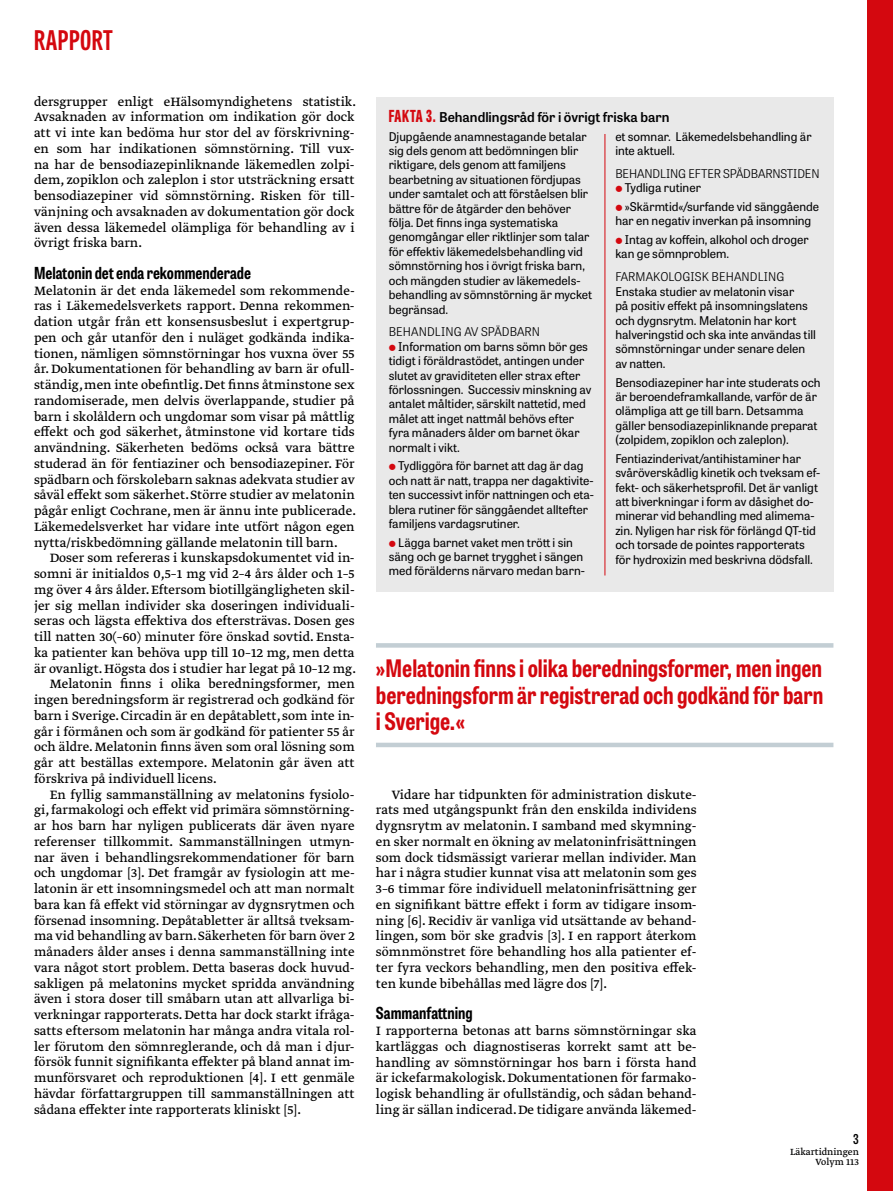
<style>
.page{position:relative;width:893px;height:1191px;background:#fff}
.page>*{position:absolute;margin:0;border:0;box-sizing:border-box;transform-origin:0 0}
.t1{font:700 27px "Tablet Gothic Compressed";letter-spacing:.02em;color:#d4080f}
.t2{font:700 24px/26.2px "Tablet Gothic Condensed";color:#d4080f;text-align:justify}
.t3{font:700 16.5px "Tablet Gothic Condensed";color:#000001}
.t4{font:14.25px/15.8px "Greta Text Pro Regular Min";color:#000001;text-align:justify}
.t5{font:600 13.5px "Tablet Gothic";color:#000001}
.t6{font:600 13.5px "Tablet Gothic Condensed";color:#000001}
.t7{font:12px/14.4px "Tablet Gothic";color:#000001}
.t8{font:300 12px "Tablet Gothic";letter-spacing:.005em;color:#000001}
.t9{font:10.5px/10.5px "Greta Text Pro";color:#000001;text-align:right}
.s1{font-family:"Tablet Gothic Compressed";font-weight:800;font-size:16.5px;color:#d4080f}
</style>
<div class="page">
<div style="left:867px;top:0;width:26px;height:1191px;background:#d4080f"></div>
<div style="left:376px;top:97px;width:457px;height:494px;background:#e9e9e9"></div>
<hr style="left:376px;top:643px;width:457px;height:4px;background:#c3ced4">
<div style="left:376px;top:742px;width:457px;height:5px;background:#c3ced4"></div>
<hr style="left:605px;top:134px;width:1px;height:441px;background:#d4080f">
<h1 class="t1" style="left:34px;top:22px;width:80px">RAPPORT</h1>
<p class="t4" style="left:34px;top:94px;width:324px">dersgrupper enligt eHälsomyndighetens statistik.<br>Avsaknaden av information om indikation gör dock att vi inte kan bedöma hur stor del av förskrivning&shy;en som har indikationen sömnstörning. Till vux&shy;na har de bensodiazepinliknande läkemedlen zolpi&shy;dem, zopiklon och zaleplon i stor utsträckning ersatt bensodiazepiner vid sömnstörning. Risken för till&shy;vänjning och avsaknaden av dokumentation gör dock även dessa läkemedel olämpliga för behandling av i övrigt friska barn.</p>
<p class="t3" style="left:34px;top:261px;width:218px">Melatonin det enda rekommenderade</p>
<p class="t4" style="left:34px;top:283px;width:324px">Melatonin är det enda läkemedel som rekommende&shy;ras i Läkemedelsverkets rapport. Denna rekommen&shy;dation utgår från ett konsensusbeslut i expertgrup&shy;pen och går utanför den i nuläget godkända indika&shy;tionen, nämligen sömnstörningar hos vuxna över 55 år. Dokumentationen för behandling av barn är ofull&shy;ständig, men inte obefintlig. Det finns åtminstone sex randomiserade, men delvis överlappande, studier på barn i skolåldern och ungdomar som visar på måttlig effekt och god säkerhet, åtminstone vid kortare tids användning. Säkerheten bedöms också vara bättre studerad än för fentiaziner och bensodiazepiner. För spädbarn och förskolebarn saknas adekvata studier av såväl effekt som säkerhet. Större studier av melatonin pågår enligt Cochrane, men är ännu inte publicerade.<br>Läkemedelsverket har vidare inte utfört någon egen nytta/riskbedömning gällande melatonin till barn.</p>
<p class="t4" style="left:50px;top:551px;width:306px">Doser som refereras i kunskapsdokumentet vid in-</p>
<p class="t4" style="left:34px;top:566px;width:322px">somni är initialdos 0,5–1 mg vid 2–4 års ålder och 1–5</p>
<p class="t4" style="left:34px;top:582px;width:322px">mg över 4 års ålder. Eftersom biotillgängligheten skil-</p>
<p class="t4" style="left:34px;top:598px;width:322px">jer sig mellan individer ska doseringen individuali-</p>
<p class="t4" style="left:34px;top:614px;width:322px">seras och lägsta effektiva dos eftersträvas. Dosen ges</p>
<p class="t4" style="left:34px;top:629px;width:322px">till natten 30(–60) minuter före önskad sovtid. Ensta-</p>
<p class="t4" style="left:34px;top:645px;width:322px">ka patienter kan behöva upp till 10–12 mg, men detta</p>
<p class="t4" style="left:34px;top:661px;width:324px">är ovanligt. Högsta dos i studier har legat på 10–12 mg.</p>
<p class="t4" style="left:50px;top:677px;width:306px">Melatonin finns i olika beredningsformer, men</p>
<p class="t4" style="left:34px;top:692px;width:322px">ingen beredningsform är registrerad och godkänd för</p>
<p class="t4" style="left:34px;top:708px;width:322px">barn i Sverige. Circadin är en depåtablett, som inte in-</p>
<p class="t4" style="left:34px;top:724px;width:322px">går i förmånen och som är godkänd för patienter 55 år</p>
<p class="t4" style="left:34px;top:740px;width:322px">och äldre. Melatonin finns även som oral lösning som</p>
<p class="t4" style="left:34px;top:755px;width:322px">går att beställas extempore. Melatonin går även att</p>
<p class="t4" style="left:34px;top:771px;width:184px">förskriva på individuell licens.</p>
<p class="t4" style="left:50px;top:787px;width:306px">En fyllig sammanställning av melatonins fysiolo-</p>
<p class="t4" style="left:34px;top:803px;width:322px">gi, farmakologi och effekt vid primära sömnstörning-</p>
<p class="t4" style="left:34px;top:818px;width:322px">ar hos barn har nyligen publicerats där även nyare</p>
<p class="t4" style="left:34px;top:834px;width:322px">referenser tillkommit. Sammanställningen utmyn-</p>
<p class="t4" style="left:34px;top:850px;width:322px">nar även i behandlingsrekommendationer för barn</p>
<p class="t4" style="left:34px;top:866px;width:322px">och ungdomar [3]. Det framgår av fysiologin att me-</p>
<p class="t4" style="left:34px;top:881px;width:322px">latonin är ett insomningsmedel och att man normalt</p>
<p class="t4" style="left:34px;top:897px;width:322px">bara kan få effekt vid störningar av dygnsrytmen och</p>
<p class="t4" style="left:34px;top:913px;width:322px">försenad insomning. Depåtabletter är alltså tveksam-</p>
<p class="t4" style="left:34px;top:928px;width:322px">ma vid behandling av barn. Säkerheten för barn över 2</p>
<p class="t4" style="left:34px;top:944px;width:322px">månaders ålder anses i denna sammanställning inte</p>
<p class="t4" style="left:34px;top:960px;width:322px">vara något stort problem. Detta baseras dock huvud-</p>
<p class="t4" style="left:34px;top:976px;width:322px">sakligen på melatonins mycket spridda användning</p>
<p class="t4" style="left:34px;top:991px;width:322px">även i stora doser till småbarn utan att allvarliga bi-</p>
<p class="t4" style="left:34px;top:1007px;width:322px">verkningar rapporterats. Detta har dock starkt ifråga-</p>
<p class="t4" style="left:34px;top:1023px;width:322px">satts eftersom melatonin har många andra vitala rol-</p>
<p class="t4" style="left:34px;top:1039px;width:322px">ler förutom den sömnreglerande, och då man i djur-</p>
<p class="t4" style="left:34px;top:1054px;width:322px">försök funnit signifikanta effekter på bland annat im-</p>
<p class="t4" style="left:34px;top:1070px;width:322px">munförsvaret och reproduktionen [4]. I ett genmäle</p>
<p class="t4" style="left:34px;top:1086px;width:322px">hävdar författargruppen till sammanställningen att</p>
<p class="t4" style="left:34px;top:1102px;width:269px">sådana effekter inte rapporterats kliniskt [5].</p>
<p class="t5" style="left:389px;top:108px;width:282px"><span class="s1">FAKTA 3.</span> Behandlingsråd för i övrigt friska barn</p>
<p class="t7" style="left:389px;top:129px;width:205px">Djupgående anamnestagande betalar sig dels genom att bedömningen blir riktigare, dels genom att familjens bearbetning av situationen fördjupas under samtalet och att förståelsen blir bättre för de åtgärder den behöver följa. Det finns inga systematiska genomgångar eller riktlinjer som talar för effektiv läkemedelsbehandling vid sömnstörning hos i övrigt friska barn, och mängden studier av läkemedels&shy;behandling av sömnstörning är mycket begränsad.</p>
<p class="t8" style="left:389px;top:324px;width:153px">BEHANDLING AV SPÄDBARN</p>
<p class="t7" style="left:389px;top:339px;width:204px;text-indent:10px">Information om barns sömn bör ges tidigt i föräldrastödet, antingen under slutet av graviditeten eller strax efter förlossningen. Successiv minskning av antalet måltider, särskilt nattetid, med målet att inget nattmål behövs efter fyra månaders ålder om barnet ökar normalt i vikt.</p>
<p class="t7" style="left:389px;top:458px;width:207px;text-indent:10px">Tydliggöra för barnet att dag är dag och natt är natt, trappa ner dagaktivite&shy;ten successivt inför nattningen och eta&shy;blera rutiner för sänggåendet alltefter familjens vardagsrutiner.</p>
<p class="t7" style="left:389px;top:534px;width:198px;text-align:center">Lägga barnet vaket men trött i sin säng och ge barnet trygghet i sängen med förälderns närvaro medan barn-</p>
<p class="t7" style="left:615px;top:129px;width:198px">et somnar. Läkemedelsbehandling är inte aktuell.</p>
<p class="t8" style="left:615px;top:165px;width:206px">BEHANDLING EFTER SPÄDBARNSTIDEN</p>
<p class="t7" style="left:625px;top:178px;width:196px;line-height:18.6px">Tydliga rutiner<br>»Skärmtid«/surfande vid sänggående</p>
<p class="t7" style="left:615px;top:211px;width:198px;line-height:18.6px;text-align:center">har en negativ inverkan på insomning<br>Intag av koffein, alkohol och droger</p>
<p class="t7" style="left:615px;top:246px;width:115px">kan ge sömnproblem.</p>
<p class="t8" style="left:615px;top:269px;width:171px">FARMAKOLOGISK BEHANDLING</p>
<p class="t7" style="left:615px;top:284px;width:202px">Enstaka studier av melatonin visar<br>på positiv effekt på insomningslatens och dygnsrytm. Melatonin har kort halveringstid och ska inte användas till sömnstörningar under senare delen av natten.</p>
<p class="t7" style="left:615px;top:374px;width:207px">Bensodiazepiner har inte studerats och är beroendeframkallande, varför de är olämpliga att ge till barn. Detsamma gäller bensodiazepinliknande preparat (zolpidem, zopiklon och zaleplon).</p>
<p class="t7" style="left:615px;top:451px;width:207px">Fentiazinderivat/antihistaminer har svåröverskådlig kinetik och tveksam ef&shy;fekt- och säkerhetsprofil. Det är vanligt att biverkningar i form av dåsighet do&shy;minerar vid behandling med alimema&shy;zin. Nyligen har risk för förlängd QT-tid och torsade de pointes rapporterats för hydroxizin med beskrivna dödsfall.</p>
<h2 class="t2" style="left:376px;top:654px;width:449px">»Melatonin finns i olika beredningsformer, men ingen beredningsform är registrerad och godkänd för barn i Sverige.«</h2>
<p class="t4" style="left:376px;top:787px;width:322px;text-indent:16px">Vidare har tidpunkten för administration diskute&shy;rats med utgångspunkt från den enskilda individens dygnsrytm av melatonin. I samband med skymning&shy;en sker normalt en ökning av melatoninfrisättningen som dock tidsmässigt varierar mellan individer. Man har i några studier kunnat visa att melatonin som ges 3–6 timmar före individuell melatoninfrisättning ger en signifikant bättre effekt i form av tidigare insom&shy;ning [6]. Recidiv är vanliga vid utsättande av behand&shy;lingen, som bör ske gradvis [3]. I en rapport återkom sömnmönstret före behandling hos alla patienter ef&shy;ter fyra veckors behandling, men den positiva effek&shy;ten kunde bibehållas med lägre dos [7].</p>
<p class="t3" style="left:376px;top:1002px;width:98px">Sammanfattning</p>
<p class="t4" style="left:376px;top:1023px;width:322px">I rapporterna betonas att barns sömnstörningar ska kartläggas och diagnostiseras korrekt samt att be&shy;handling av sömnstörningar hos barn i första hand är ickefarmakologisk. Dokumentationen för farmako&shy;logisk behandling är ofullständig, och sådan behand&shy;ling är sällan indicerad. De tidigare använda läkemed-</p>
<p class="t6" style="left:853px;top:1130px;width:7px">3</p>
<p class="t9" style="left:790px;top:1147px;width:70px">Läkartidningen<br>Volym 113</p>
</div>
